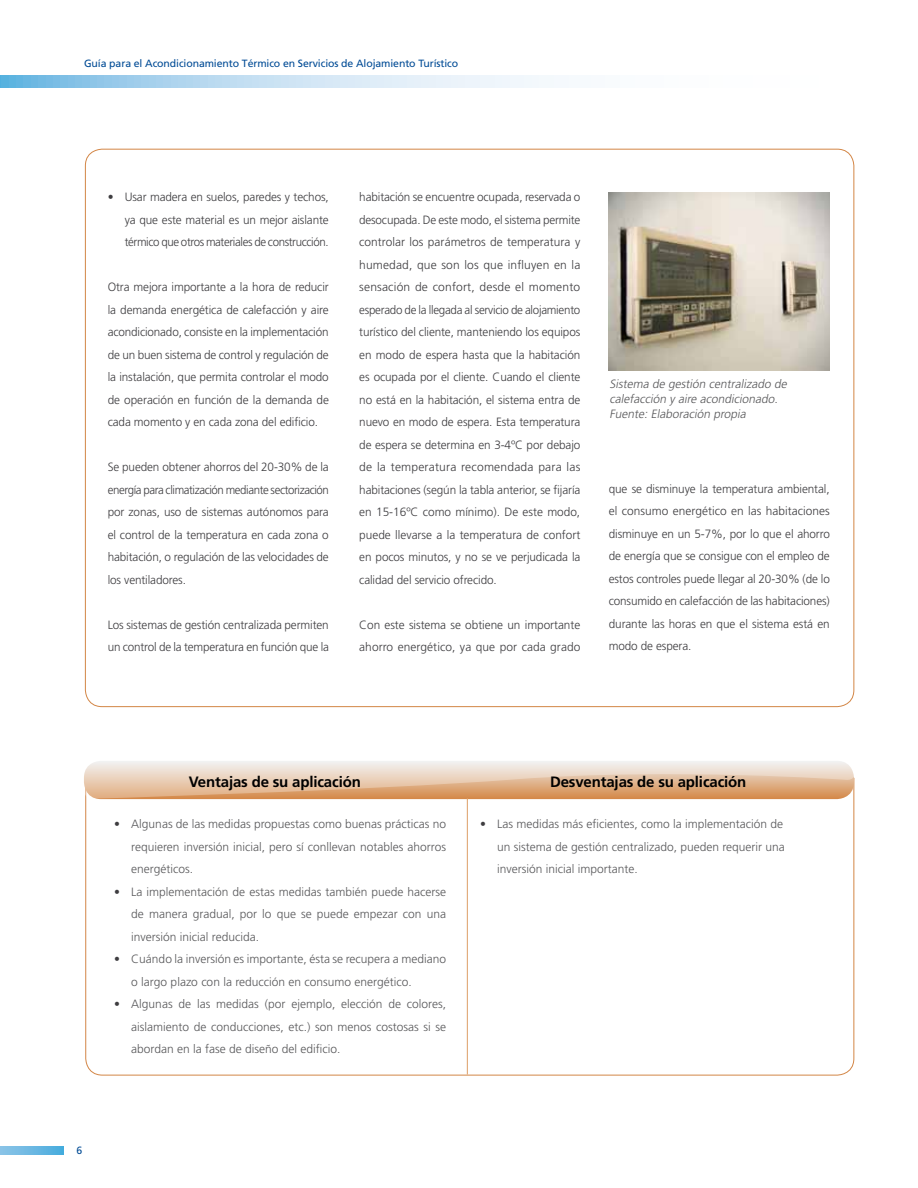
<style>
.page{position:relative;width:918px;height:1188px;background:#fff}
.page>*{position:absolute;margin:0;border:0;box-sizing:border-box;transform-origin:0 0}
.t1{font:700 15px "Frutiger";letter-spacing:-.01em;color:#000}
.t2{font:300 12px/22.5px "Frutiger";letter-spacing:-.01em;color:#3e3d40;text-align:justify}
.t3{font:300 12px/22.5px "Frutiger";color:#58585a;text-align:justify}
.t4{font:italic 300 12px/15px "Frutiger";color:#58585a}
.t5{font:10.5px "Frutiger";letter-spacing:-.01em;color:#004b95}
.s1{color:#3e3d40}
</style>
<div class="page">
<svg style="left:0;top:1146px;width:63px;height:9px"></svg>
<svg style="left:0;top:76px;width:554px;height:11px"></svg>
<svg style="left:85px;top:799px;width:770px;height:277px"></svg>
<img style="left:608px;top:192px;width:221px;height:178px">
<svg style="left:84px;top:761px;width:771px;height:38px"></svg>
<hr style="left:467px;top:798px;width:1px;height:277px;background:#dd9e67">
<p class="t5" style="left:84px;top:58px;width:376px">Guía para el Acondicionamiento Térmico en Servicios de Alojamiento Turístico</p>
<p class="t2" style="left:125px;top:186px;width:206px;text-indent:-17px">• Usar madera en suelos, paredes y techos, ya que este material es un mejor aislante térmico que otros materiales de construcción.</p>
<p class="t2" style="left:108px;top:276px;width:223px">Otra mejora importante a la hora de reducir la demanda energética de calefacción y aire acondicionado, consiste en la implementación de un buen sistema de control y regulación de la instalación, que permita controlar el modo de operación en función de la demanda de cada momento y en cada zona del edificio.</p>
<p class="t2" style="left:108px;top:456px;width:223px">Se pueden obtener ahorros del 20-30% de la energía para climatización mediante sectorización por zonas, uso de sistemas autónomos para el control de la temperatura en cada zona o habitación, o regulación de las velocidades de los ventiladores.</p>
<p class="t2" style="left:108px;top:614px;width:223px">Los sistemas de gestión centralizada permiten un control de la temperatura en función que la</p>
<p class="t2" style="left:359px;top:186px;width:223px">habitación se encuentre ocupada, reservada o desocupada. De este modo, el sistema permite controlar los parámetros de temperatura y humedad, que son los que influyen en la sensación de confort, desde el momento esperado de la llegada al servicio de alojamiento turístico del cliente, manteniendo los equipos en modo de espera hasta que la habitación es ocupada por el cliente. Cuando el cliente no está en la habitación, el sistema entra de nuevo en modo de espera. Esta temperatura de espera se determina en 3-4ºC por debajo de la temperatura recomendada para las habitaciones (según la tabla anterior, se fijaría en 15-16ºC como mínimo). De este modo, puede llevarse a la temperatura de confort en pocos minutos, y no se ve perjudicada la calidad del servicio ofrecido.</p>
<p class="t2" style="left:359px;top:614px;width:223px">Con este sistema se obtiene un importante ahorro energético, ya que por cada grado</p>
<p class="t4" style="left:609px;top:376px;width:181px">Sistema de gestión centralizado de calefacción y aire acondicionado.<br>Fuente: Elaboración propia</p>
<p class="t2" style="left:609px;top:478px;width:223px">que se disminuye la temperatura ambiental, el consumo energético en las habitaciones disminuye en un 5-7%, por lo que el ahorro de energía que se consigue con el empleo de estos controles puede llegar al 20-30% (de lo consumido en calefacción de las habitaciones) durante las horas en que el sistema está en modo de espera.</p>
<p class="t1" style="left:189px;top:773px;width:173px">Ventajas de su aplicación</p>
<p class="t1" style="left:550px;top:773px;width:198px">Desventajas de su aplicación</p>
<p class="t3" style="left:131px;top:813px;width:316px;text-indent:-17px"><span class="s1">•</span> Algunas de las medidas propuestas como buenas prácticas no requieren inversión inicial, pero sí conllevan notables ahorros energéticos.</p>
<p class="t3" style="left:131px;top:881px;width:316px;text-indent:-17px"><span class="s1">•</span> La implementación de estas medidas también puede hacerse de manera gradual, por lo que se puede empezar con una inversión inicial reducida.</p>
<p class="t3" style="left:131px;top:948px;width:316px;text-indent:-17px"><span class="s1">•</span> Cuándo la inversión es importante, ésta se recupera a mediano o largo plazo con la reducción en consumo energético.</p>
<p class="t3" style="left:131px;top:993px;width:316px;text-indent:-17px"><span class="s1">•</span> Algunas de las medidas (por ejemplo, elección de colores, aislamiento de conducciones, etc.) son menos costosas si se abordan en la fase de diseño del edificio.</p>
<p class="t3" style="left:497px;top:813px;width:289px;text-align:left;text-indent:-17px"><span class="s1">•</span> Las medidas más eficientes, como la implementación de un sistema de gestión centralizado, pueden requerir una inversión inicial importante.</p>
<p class="t5" style="left:77px;top:1145px;width:7px">6</p>
</div>
